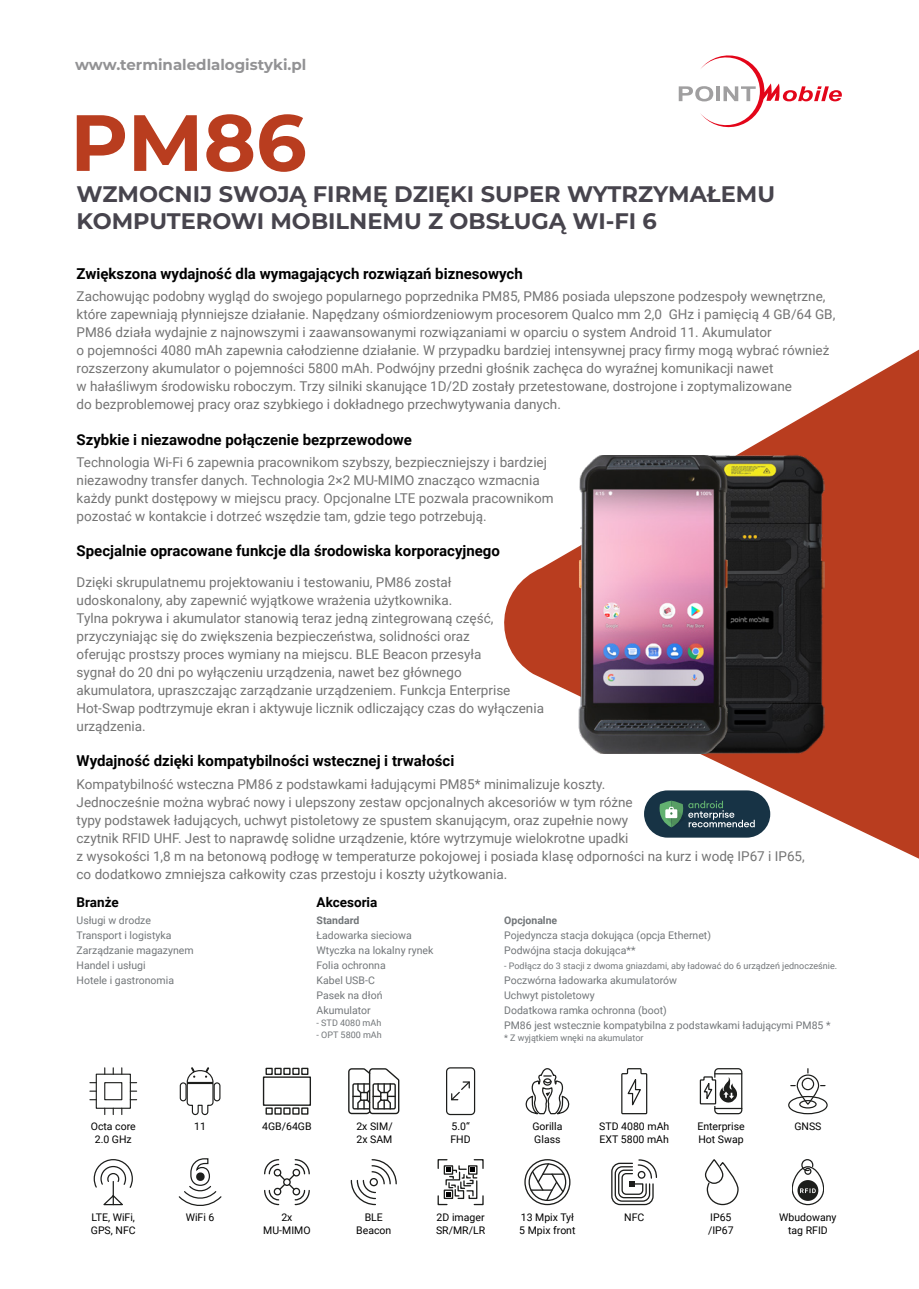
<style>
.page{position:relative;width:919px;height:1289px;background:#fff}
.page>*{position:absolute;margin:0;border:0;box-sizing:border-box;transform-origin:0 0}
.t1{font:700 79.5px "Montserrat";color:#b93d1f}
.t2{font:700 22.5px/27px "Montserrat";color:#47444d}
.t3{font:700 15px "Roboto";color:#000}
.t4{font:700 15px "Montserrat";color:#929294}
.t5{font:13.5px/18px "Roboto";color:#737373}
.t6{font:700 13.5px "Roboto";color:#000}
.t7{font:10.5px/15px "Roboto";color:#727679}
.t8{font:10.5px/12.6px "Roboto";color:#000}
.t9{font:9px "Roboto";color:#727679}
.s1{font-weight:700}
</style>
<div class="page">
<svg style="left:504px;top:350px;width:414px;height:508px"></svg>
<div style="left:644px;top:790px;width:126px;height:47px;background:#173345;border-radius:23px"></div>
<svg style="left:659px;top:800px;width:95px;height:27px"></svg>
<div style="left:96px;top:1073px;width:35px;height:35px;border:1px solid #1d1e1c"></div>
<div style="left:104px;top:1082px;width:18px;height:18px;border:1px solid #1d1e1c"></div>
<div style="left:180px;top:1082px;width:7px;height:19px;border:1px solid #1d1e1c;border-radius:3px"></div>
<svg style="left:186px;top:1067px;width:28px;height:48px"></svg>
<div style="left:213px;top:1082px;width:7px;height:19px;border:1px solid #1d1e1c;border-radius:3px"></div>
<div style="left:263px;top:1076px;width:48px;height:29px;border:1px solid #1d1e1c"></div>
<div style="left:265px;top:1067px;width:8px;height:7px;border:1px solid #1d1e1c"></div>
<div style="left:274px;top:1067px;width:7px;height:7px;border:1px solid #1d1e1c"></div>
<div style="left:283px;top:1067px;width:7px;height:7px;border:1px solid #1d1e1c"></div>
<div style="left:292px;top:1067px;width:7px;height:7px;border:1px solid #1d1e1c"></div>
<div style="left:301px;top:1067px;width:7px;height:7px;border:1px solid #1d1e1c"></div>
<div style="left:265px;top:1107px;width:8px;height:7px;border:1px solid #1d1e1c"></div>
<div style="left:274px;top:1107px;width:7px;height:7px;border:1px solid #1d1e1c"></div>
<div style="left:283px;top:1107px;width:7px;height:7px;border:1px solid #1d1e1c"></div>
<div style="left:292px;top:1107px;width:7px;height:7px;border:1px solid #1d1e1c"></div>
<div style="left:301px;top:1107px;width:7px;height:7px;border:1px solid #1d1e1c"></div>
<svg style="left:348px;top:1068px;width:52px;height:46px"></svg>
<svg style="left:525px;top:1068px;width:44px;height:47px"></svg>
<svg style="left:621px;top:1068px;width:27px;height:46px"></svg>
<div style="left:714px;top:1068px;width:28px;height:46px;border:1px solid #1d1e1c;border-radius:4px"></div>
<hr style="left:714px;top:1107px;width:27px;height:2px;background:#1d1e1c">
<svg style="left:699px;top:1073px;width:42px;height:32px"></svg>
<div style="left:796px;top:1074px;width:23px;height:30px;border:1px solid #1d1e1c;border-radius:11px"></div>
<div style="left:801px;top:1077px;width:13px;height:13px;border:1px solid #1d1e1c;border-radius:50%"></div>
<div style="left:799px;top:1099px;width:17px;height:9px;border:1px solid #1d1e1c;border-radius:50%"></div>
<div style="left:788px;top:1095px;width:39px;height:19px;border:1px solid #1d1e1c;border-radius:50%"></div>
<svg style="left:93px;top:1159px;width:40px;height:46px"></svg>
<svg style="left:179px;top:1158px;width:42px;height:47px"></svg>
<svg style="left:264px;top:1159px;width:46px;height:46px"></svg>
<svg style="left:350px;top:1159px;width:47px;height:46px"></svg>
<div style="left:369px;top:1177px;width:9px;height:9px;border:1px solid #1d1e1c;border-radius:50%"></div>
<svg style="left:437px;top:1159px;width:47px;height:46px"></svg>
<div style="left:528px;top:1163px;width:38px;height:37px;border:1px solid #1d1e1c;border-radius:50%"></div>
<div style="left:524px;top:1159px;width:46px;height:46px;border:1px solid #1d1e1c;border-radius:50%"></div>
<svg style="left:530px;top:1162px;width:34px;height:40px"></svg>
<svg style="left:611px;top:1159px;width:46px;height:46px"></svg>
<svg style="left:706px;top:1162px;width:33px;height:43px"></svg>
<div style="left:704px;top:1159px;width:19px;height:24px;border:1px solid #1d1e1c;border-radius:9px"></div>
<svg style="left:797px;top:1180px;width:21px;height:20px"></svg>
<div style="left:792px;top:1166px;width:31px;height:39px;border:1px solid #1d1e1c;border-radius:16px"></div>
<div style="left:804px;top:1167px;width:7px;height:7px;border:1px solid #1d1e1c;border-radius:50%"></div>
<svg style="left:800px;top:1159px;width:14px;height:12px"></svg>
<img style="left:727px;top:455px;width:97px;height:298px">
<img style="left:570px;top:455px;width:157px;height:299px">
<div style="left:446px;top:1067px;width:29px;height:48px;border:1px solid #1d1e1c;border-radius:4px"></div>
<svg style="left:451px;top:1081px;width:19px;height:20px"></svg>
<svg style="left:678px;top:55px;width:163px;height:72px"></svg>
<p class="t4" style="left:75px;top:54px;width:233px">www.terminaledlalogistyki.pl</p>
<p class="t1" style="left:70px;top:85px;width:238px">PM86</p>
<p class="t2" style="left:77px;top:179px;width:700px">WZMOCNIJ SWOJĄ FIRMĘ DZIĘKI SUPER WYTRZYMAŁEMU<br>KOMPUTEROWI MOBILNEMU Z OBSŁUGĄ WI-FI 6</p>
<p class="t3" style="left:77px;top:263px;width:447px">Zwiększona wydajność dla wymagających rozwiązań biznesowych</p>
<p class="t5" style="left:77px;top:287px;width:760px">Zachowując podobny wygląd do swojego popularnego poprzednika PM85, PM86 posiada ulepszone podzespoły wewnętrzne, które zapewniają płynniejsze działanie. Napędzany ośmiordzeniowym procesorem Qualco mm 2,0 GHz i pamięcią 4 GB/64 GB, PM86 działa wydajnie z najnowszymi i zaawansowanymi rozwiązaniami w oparciu o system Android 11. Akumulator<br>o pojemności 4080 mAh zapewnia całodzienne działanie. W przypadku bardziej intensywnej pracy firmy mogą wybrać również rozszerzony akumulator o pojemności 5800 mAh. Podwójny przedni głośnik zachęca do wyraźnej komunikacji nawet<br>w hałaśliwym środowisku roboczym. Trzy silniki skanujące 1D/2D zostały przetestowane, dostrojone i zoptymalizowane<br>do bezproblemowej pracy oraz szybkiego i dokładnego przechwytywania danych.</p>
<p class="t3" style="left:77px;top:429px;width:337px">Szybkie i niezawodne połączenie bezprzewodowe</p>
<p class="t5" style="left:77px;top:452px;width:478px">Technologia Wi-Fi 6 zapewnia pracownikom szybszy, bezpieczniejszy i bardziej niezawodny transfer danych. Technologia 2×2 MU-MIMO znacząco wzmacnia każdy punkt dostępowy w miejscu pracy. Opcjonalne LTE pozwala pracownikom pozostać w kontakcie i dotrzeć wszędzie tam, gdzie tego potrzebują.</p>
<p class="t3" style="left:77px;top:540px;width:425px">Specjalnie opracowane funkcje dla środowiska korporacyjnego</p>
<p class="t5" style="left:77px;top:572px;width:469px">Dzięki skrupulatnemu projektowaniu i testowaniu, PM86 został<br>udoskonalony, aby zapewnić wyjątkowe wrażenia użytkownika.<br>Tylna pokrywa i akumulator stanowią teraz jedną zintegrowaną część, przyczyniając się do zwiększenia bezpieczeństwa, solidności oraz<br>oferując prostszy proces wymiany na miejscu. BLE Beacon przesyła<br>sygnał do 20 dni po wyłączeniu urządzenia, nawet bez głównego<br>akumulatora, upraszczając zarządzanie urządzeniem. Funkcja Enterprise Hot-Swap podtrzymuje ekran i aktywuje licznik odliczający czas do wyłączenia urządzenia.</p>
<p class="t3" style="left:77px;top:750px;width:379px">Wydajność dzięki kompatybilności wstecznej i trwałości</p>
<p class="t5" style="left:77px;top:774px;width:729px">Kompatybilność wsteczna PM86 z podstawkami ładującymi PM85* minimalizuje koszty.<br>Jednocześnie można wybrać nowy i ulepszony zestaw opcjonalnych akcesoriów w tym różne<br>typy podstawek ładujących, uchwyt pistoletowy ze spustem skanującym, oraz zupełnie nowy<br>czytnik RFID UHF. Jest to naprawdę solidne urządzenie, które wytrzymuje wielokrotne upadki<br>z wysokości 1,8 m na betonową podłogę w temperaturze pokojowej i posiada klasę odporności na kurz i wodę IP67 i IP65, co dodatkowo zmniejsza całkowity czas przestoju i koszty użytkowania.</p>
<p class="t6" style="left:77px;top:892px;width:44px">Branże</p>
<p class="t6" style="left:316px;top:892px;width:62px">Akcesoria</p>
<p class="t7" style="left:77px;top:912px;width:119px">Usługi w drodze<br>Transport i logistyka<br>Zarządzanie magazynem<br>Handel i usługi<br>Hotele i gastronomia</p>
<p class="t7" style="left:316px;top:912px;width:118px"><span class="s1">Standard<br></span>Ładowarka sieciowa<br>Wtyczka na lokalny rynek<br>Folia ochronna<br>Kabel USB-C<br>Pasek na dłoń<br>Akumulator</p>
<p class="t9" style="left:316px;top:1016px;width:66px">- STD 4080 mAh</p>
<p class="t9" style="left:316px;top:1028px;width:67px">- OPT 5800 mAh</p>
<p class="t7" style="left:504px;top:912px;width:208px"><span class="s1">Opcjonalne<br></span>Pojedyncza stacja dokująca (opcja Ethernet)<br>Podwójna stacja dokująca**</p>
<p class="t9" style="left:504px;top:959px;width:334px">- Podłącz do 3 stacji z dwoma gniazdami, aby ładować do 6 urządzeń jednocześnie.</p>
<p class="t7" style="left:504px;top:972px;width:328px">Poczwórna ładowarka akumulatorów<br>Uchwyt pistoletowy<br>Dodatkowa ramka ochronna (boot)<br>PM86 jest wstecznie kompatybilna z podstawkami ładującymi PM85 *</p>
<p class="t9" style="left:504px;top:1031px;width:141px">* Z wyjątkiem wnęki na akumulator</p>
<p class="t8" style="left:91px;top:1119px;width:46px">Octa core</p>
<p class="t8" style="left:95px;top:1132px;width:39px">2.0 GHz</p>
<p class="t8" style="left:92px;top:1210px;width:45px">LTE, WiFi,</p>
<p class="t8" style="left:91px;top:1223px;width:46px">GPS, NFC</p>
<p class="t8" style="left:194px;top:1119px;width:13px">11</p>
<p class="t8" style="left:262px;top:1119px;width:51px">4GB/64GB</p>
<p class="t8" style="left:356px;top:1119px;width:38px">2x SIM/</p>
<p class="t8" style="left:356px;top:1132px;width:37px">2x SAM</p>
<p class="t8" style="left:451px;top:1119px;width:20px">5.0“</p>
<p class="t8" style="left:450px;top:1132px;width:22px">FHD</p>
<p class="t8" style="left:532px;top:1119px;width:32px">Gorilla</p>
<p class="t8" style="left:534px;top:1132px;width:28px">Glass</p>
<p class="t8" style="left:599px;top:1119px;width:72px">STD 4080 mAh</p>
<p class="t8" style="left:599px;top:1132px;width:71px">EXT 5800 mAh</p>
<p class="t8" style="left:697px;top:1119px;width:49px">Enterprise<br>Hot Swap</p>
<p class="t8" style="left:794px;top:1119px;width:29px">GNSS</p>
<p class="t8" style="left:186px;top:1210px;width:30px">WiFi 6</p>
<p class="t8" style="left:281px;top:1210px;width:13px">2x</p>
<p class="t8" style="left:263px;top:1223px;width:49px">MU-MIMO</p>
<p class="t8" style="left:364px;top:1210px;width:20px">BLE</p>
<p class="t8" style="left:356px;top:1223px;width:37px">Beacon</p>
<p class="t8" style="left:436px;top:1210px;width:49px">2D imager</p>
<p class="t8" style="left:436px;top:1223px;width:51px">SR/MR/LR</p>
<p class="t8" style="left:520px;top:1210px;width:55px">13 Mpix Tył</p>
<p class="t8" style="left:519px;top:1223px;width:58px">5 Mpix front</p>
<p class="t8" style="left:624px;top:1210px;width:22px">NFC</p>
<p class="t8" style="left:708px;top:1210px;width:27px">IP65 /IP67</p>
<p class="t8" style="left:779px;top:1210px;width:59px;text-align:center">Wbudowany tag RFID</p>
</div>
